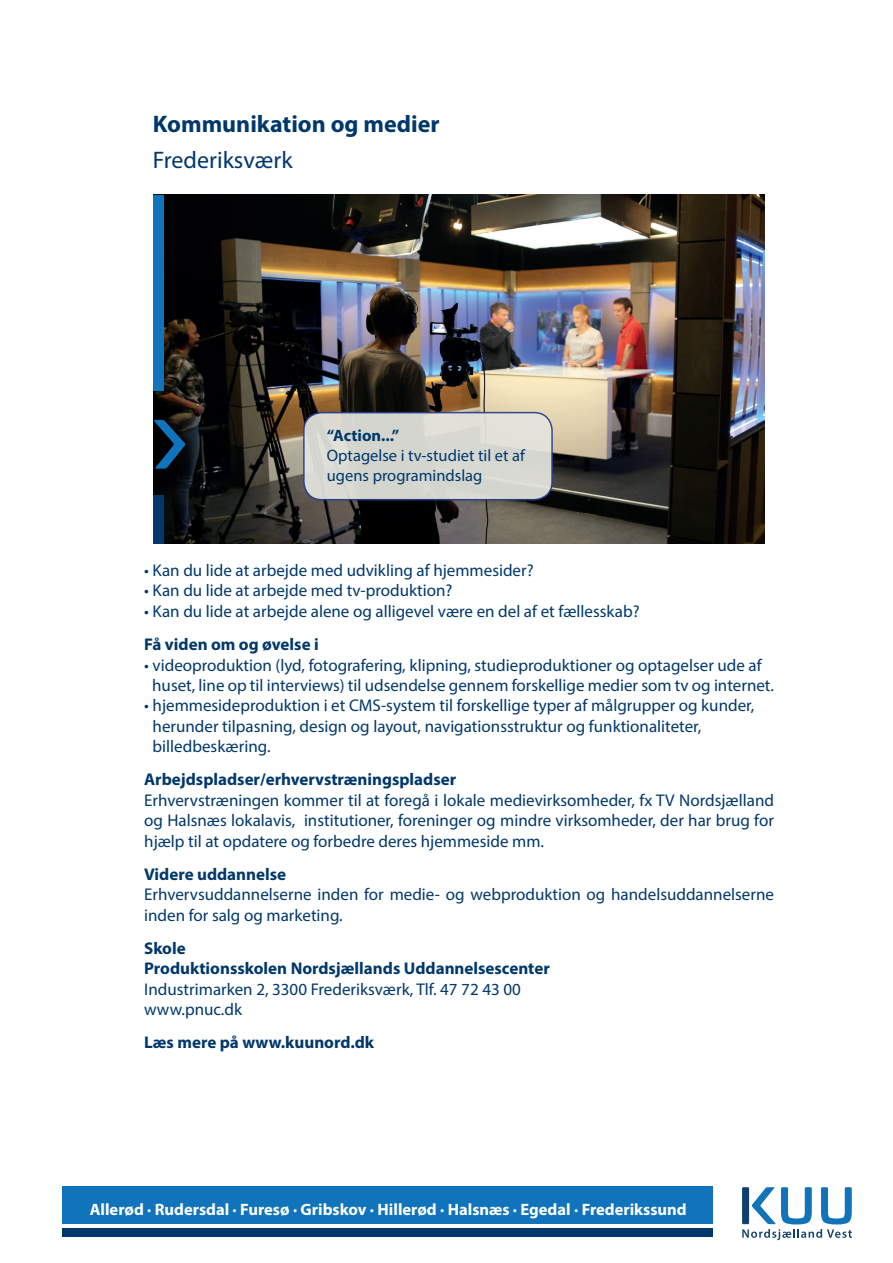
<style>
.page{position:relative;width:893px;height:1263px;background:#fff}
.page>*{position:absolute;margin:0;border:0;box-sizing:border-box;transform-origin:0 0}
.t1{font:700 24px "Myriad Pro";color:#00386c}
.t2{font:24px "Myriad Pro";color:#00386c}
.t3{font:16.95px/20.4px "Myriad Pro";color:#00386c}
.t4{font:700 16.95px/33.3px "Myriad Pro";color:#00386c}
.t5{font:700 16.5px "Myriad Pro";color:#fff}
.t6{font:16.5px/19.8px "Myriad Pro";color:#00386c}
.t7{font:700 16.5px "Myriad Pro";color:#00386c}
.s1{color:#fff}
.s2{font-weight:400;color:#fff}
.s3{font-weight:400}
</style>
<div class="page">
<img style="left:153px;top:195px;width:611px;height:348px">
<svg style="left:154px;top:420px;width:31px;height:49px;background:#082c47"></svg>
<div style="left:153px;top:196px;width:11px;height:195px;background:#1074bc"></div>
<div style="left:153px;top:496px;width:11px;height:48px;background:#00386c"></div>
<div style="left:63px;top:1186px;width:650px;height:38px;background:#1074bc"></div>
<div style="left:63px;top:1228px;width:650px;height:8px;background:#00386c"></div>
<svg style="left:742px;top:1187px;width:110px;height:53px"></svg>
<div style="left:304px;top:413px;width:248px;height:87px;background:#d7d7d1;border-radius:18px"></div>
<div style="left:303px;top:412px;width:250px;height:88px;border:2px solid #253f8e;border-radius:18px"></div>
<h1 class="t1" style="left:153px;top:108px;width:288px">Kommunikation og medier</h1>
<h1 class="t2" style="left:153px;top:145px;width:141px">Frederiksværk</h1>
<p class="t7" style="left:327px;top:425px;width:74px">“Action...”</p>
<p class="t6" style="left:327px;top:445px;width:199px">Optagelse i tv-studiet til et af ugens programindslag</p>
<p class="t3" style="left:144px;top:560px;width:391px">• Kan du lide at arbejde med udvikling af hjemmesider?</p>
<p class="t3" style="left:144px;top:580px;width:310px">• Kan du lide at arbejde med tv-produktion?</p>
<p class="t3" style="left:144px;top:600px;width:497px">• Kan du lide at arbejde alene og alligevel være en del af et fællesskab?</p>
<p class="t4" style="left:144px;top:627px;width:176px">Få viden om og øvelse i</p>
<p class="t3" style="left:144px;top:654px;width:619px">• videoproduktion (lyd, fotografering, klipning, studieproduktioner og optagelser ude af</p>
<p class="t3" style="left:144px;top:675px;width:631px"><span class="s1">•</span> huset, line op til interviews) til udsendelse gennem forskellige medier som tv og internet.</p>
<p class="t3" style="left:144px;top:695px;width:612px">• hjemmesideproduktion i et CMS-system til forskellige typer af målgrupper og kunder,</p>
<p class="t3" style="left:148px;top:716px;width:555px"><span class="s1">•</span>herunder tilpasning, design og layout, navigationsstruktur og funktionaliteter,</p>
<p class="t4" style="left:144px;top:729px;width:313px"><span class="s2">•</span> <span class="s3">billedbeskæring.<br></span>Arbejdspladser/erhvervstræningspladser</p>
<p class="t3" style="left:144px;top:790px;width:631px;text-align:justify">Erhvervstræningen kommer til at foregå i lokale medievirksomheder, fx TV Nordsjælland og Halsnæs lokalavis, institutioner, foreninger og mindre virksomheder, der har brug for hjælp til at opdatere og forbedre deres hjemmeside mm.</p>
<p class="t4" style="left:144px;top:857px;width:143px">Videre uddannelse</p>
<p class="t3" style="left:144px;top:884px;width:631px">Erhvervsuddannelserne inden for medie- og webproduktion og handelsuddannelserne inden for salg og marketing.</p>
<p class="t4" style="left:144px;top:937px;width:407px;line-height:20.4px">Skole<br>Produktionsskolen Nordsjællands Uddannelsescenter</p>
<p class="t3" style="left:144px;top:978px;width:378px">Industrimarken 2, 3300 Frederiksværk, Tlf. 47 72 43 00 www.pnuc.dk</p>
<p class="t4" style="left:144px;top:1025px;width:231px">Læs mere på www.kuunord.dk</p>
<p class="t5" style="left:90px;top:1199px;width:598px">Allerød · Rudersdal · Furesø · Gribskov · Hillerød · Halsnæs · Egedal · Frederikssund</p>
</div>
